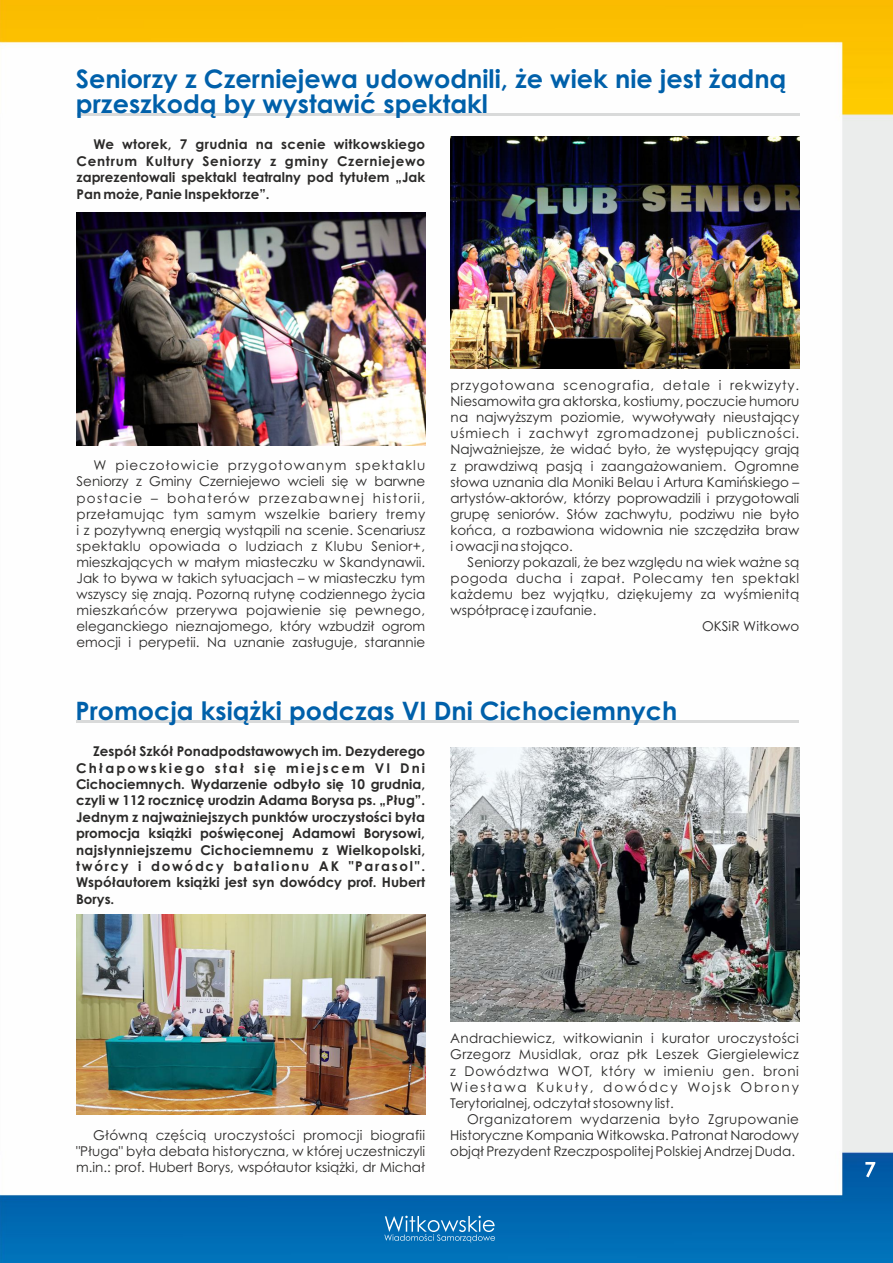
<style>
.page{position:relative;width:893px;height:1263px;background:#fff}
.page>*{position:absolute;margin:0;border:0;box-sizing:border-box;transform-origin:0 0}
.t1{font:700 25.5px/24.8px "Century Gothic";color:#0060aa}
.t2{font:700 25.35px "Century Gothic";color:#0060aa}
.t3{font:13.5px/16px "Century Gothic";color:#2b2a29;text-align:justify}
.t4{font:700 13.5px/16.4px "Century Gothic";color:#2b2a29;text-align:justify}
.t5{font:13.5px "Century Gothic";letter-spacing:.02em;color:#2b2a29}
.t6{font:13.5px "Century Gothic";letter-spacing:.04em;color:#2b2a29}
</style>
<div class="page">
<img style="left:0;top:0;width:893px;height:1263px">
<svg style="left:865px;top:1162px;width:10px;height:15px"></svg>
<svg style="left:384px;top:1216px;width:111px;height:26px;background:#3488c2"></svg>
<hr style="left:77px;top:113px;width:722px;height:3px;background:#d9dada">
<img style="left:76px;top:213px;width:349px;height:233px">
<hr style="left:77px;top:720px;width:722px;height:3px;background:#d9dada">
<img style="left:77px;top:914px;width:348px;height:200px">
<img style="left:451px;top:747px;width:348px;height:275px">
<img style="left:451px;top:136px;width:348px;height:232px">
<h1 class="t1" style="left:76px;top:69px;width:712px">Seniorzy z Czerniejewa udowodnili, że wiek nie jest żadną przeszkodą by wystawić spektakl</h1>
<p class="t4" style="left:77px;top:138px;width:350px;text-indent:17px">We wtorek, 7 grudnia na scenie witkowskiego Centrum Kultury Seniorzy z gminy Czerniejewo zaprezentowali spektakl teatralny pod tytułem „Jak Pan może, Panie Inspektorze”.</p>
<p class="t3" style="left:77px;top:459px;width:350px;text-indent:17px">W pieczołowicie przygotowanym spektaklu Seniorzy z Gminy Czerniejewo wcieli się w barwne postacie – bohaterów przezabawnej historii, przełamując tym samym wszelkie bariery tremy i z pozytywną energią wystąpili na scenie. Scenariusz spektaklu opowiada o ludziach z Klubu Senior+, mieszkających w małym miasteczku w Skandynawii.<br>Jak to bywa w takich sytuacjach – w miasteczku tym wszyscy się znają. Pozorną rutynę codziennego życia mieszkańców przerywa pojawienie się pewnego, eleganckiego nieznajomego, który wzbudził ogrom emocji i perypetii. Na uznanie zasługuje, starannie</p>
<p class="t3" style="left:451px;top:378px;width:350px">przygotowana scenografia, detale i rekwizyty.<br>Niesamowita gra aktorska, kostiumy, poczucie humoru na najwyższym poziomie, wywoływały nieustający uśmiech i zachwyt zgromadzonej publiczności.<br>Najważniejsze, że widać było, że występujący grają z prawdziwą pasją i zaangażowaniem. Ogromne słowa uznania dla Moniki Belau i Artura Kamińskiego – artystów-aktorów, którzy poprowadzili i przygotowali grupę seniorów. Słów zachwytu, podziwu nie było końca, a rozbawiona widownia nie szczędziła braw i owacji na stojąco.</p>
<p class="t3" style="left:468px;top:555px;width:333px">Seniorzy pokazali, że bez względu na wiek ważne są</p>
<p class="t6" style="left:451px;top:573px;width:350px">pogoda ducha i zapał. Polecamy ten spektakl</p>
<p class="t5" style="left:451px;top:589px;width:350px">każdemu bez wyjątku, dziękujemy za wyśmienitą</p>
<p class="t3" style="left:451px;top:604px;width:147px">współpracę i zaufanie.</p>
<p class="t3" style="left:702px;top:620px;width:99px">OKSiR Witkowo</p>
<h2 class="t2" style="left:75px;top:701px;width:603px">Promocja książki podczas VI Dni Cichociemnych</h2>
<p class="t4" style="left:76px;top:744px;width:351px;text-indent:17px">Zespół Szkół Ponadpodstawowych im. Dezyderego Chłapowskiego stał się miejscem VI Dni Cichociemnych. Wydarzenie odbyło się 10 grudnia, czyli w 112 rocznicę urodzin Adama Borysa ps. „Pług”.<br>Jednym z najważniejszych punktów uroczystości była promocja książki poświęconej Adamowi Borysowi, najsłynniejszemu Cichociemnemu z Wielkopolski, twórcy i dowódcy batalionu AK "Parasol".<br>Współautorem książki jest syn dowódcy prof. Hubert Borys.</p>
<p class="t3" style="left:76px;top:1128px;width:351px;text-indent:17px">Główną częścią uroczystości promocji biografii "Pługa" była debata historyczna, w której uczestniczyli m.in.: prof. Hubert Borys, współautor książki, dr Michał</p>
<p class="t3" style="left:450px;top:1032px;width:350px">Andrachiewicz, witkowianin i kurator uroczystości Grzegorz Musidlak, oraz płk Leszek Giergielewicz z Dowództwa WOT, który w imieniu gen. broni Wiesława Kukuły, dowódcy Wojsk Obrony Terytorialnej, odczytał stosowny list.</p>
<p class="t3" style="left:450px;top:1112px;width:350px;text-indent:17px">Organizatorem wydarzenia było Zgrupowanie Historyczne Kompania Witkowska. Patronat Narodowy objął Prezydent Rzeczpospolitej Polskiej Andrzej Duda.</p>
</div>
